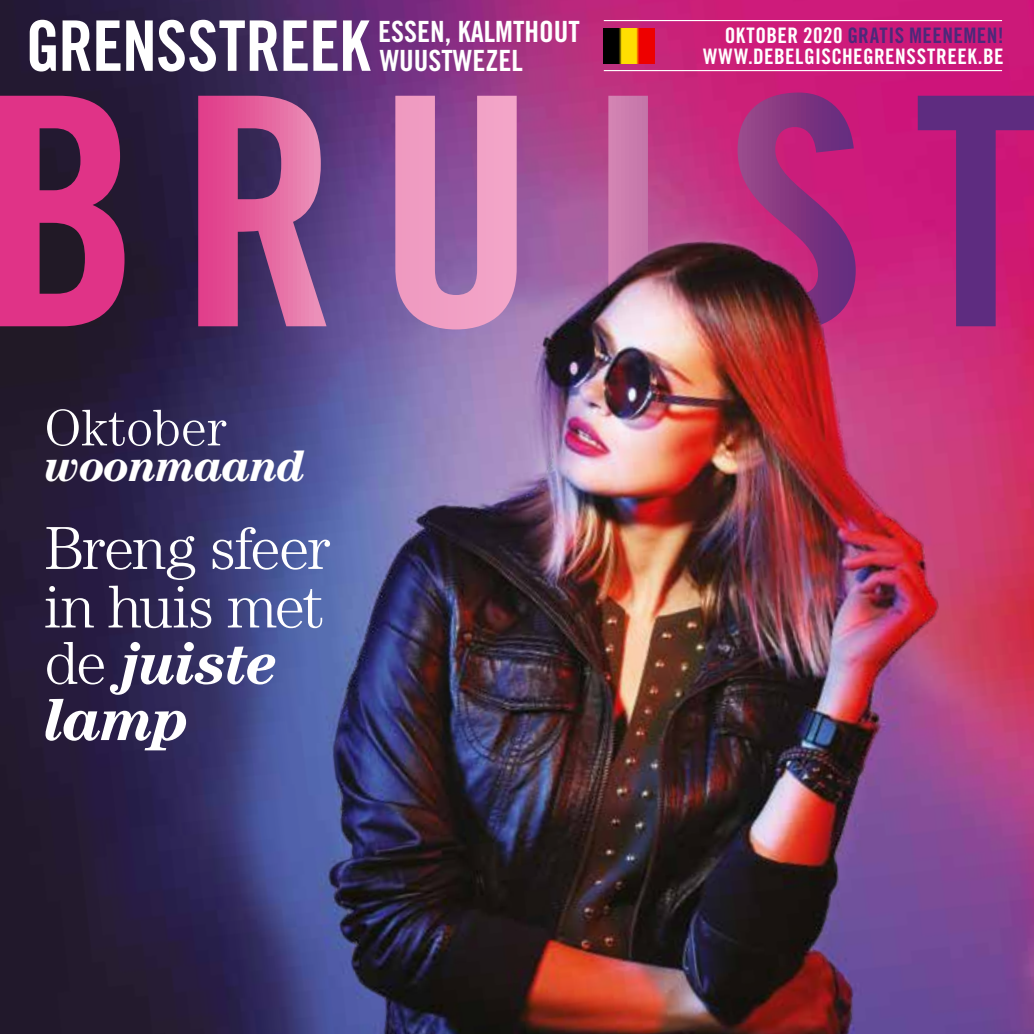
<style>
.page{position:relative;width:1034px;height:1034px;background:#fff}
.page>*{position:absolute;margin:0;border:0;box-sizing:border-box;transform-origin:0 0}
.t1{font:69.75px "Trade Gothic LT Std Bd Cn 20";letter-spacing:-.015em;color:#fff}
.t2{font:300 60.75px/56.9px "Century Std";letter-spacing:-.03em;color:#fff}
.t3{font:300 51.75px "Century Std";color:#fff}
.t4{font:italic 700 45px "Century Std";letter-spacing:-.03em;color:#fff}
.t5{font:29.25px/29.2px "Trade Gothic LT Std Bd Cn 20";color:#fff}
.t6{font:21.38px/20.2px "Trade Gothic LT Std Bd Cn 20";letter-spacing:.02em;color:#fff;text-align:right}
.s1{color:#4d297a}
.s2{font-weight:700;font-style:italic}
</style>
<div class="page">
<img style="left:0;top:0;width:1033px;height:1033px">
<svg style="left:0;top:92px;width:231px;height:237px;background:#852960"></svg>
<img style="left:231px;top:92px;width:802px;height:941px">
<hr style="left:603px;top:20px;width:398px;height:1px;background:#fff">
<hr style="left:603px;top:70px;width:398px;height:1px;background:#fff">
<img style="left:603px;top:28px;width:51px;height:36px">
<h1 class="t1" style="left:26px;top:4px;width:346px">GRENSSTREEK</h1>
<h3 class="t5" style="left:378px;top:16px;width:203px">ESSEN, KALMTHOUT<br>WUUSTWEZEL</h3>
<p class="t6" style="left:703px;top:25px;width:302px">OKTOBER 2020 <span class="s1">GRATIS MEENEMEN!<br></span>WWW.DEBELGISCHEGRENSSTREEK.BE</p>
<h3 class="t3" style="left:45px;top:398px;width:184px">Oktober</h3>
<h3 class="t4" style="left:45px;top:440px;width:262px">woonmaand</h3>
<h2 class="t2" style="left:45px;top:518px;width:287px">Breng sfeer in huis met de <span class="s2">juiste lamp</span></h2>
</div>
